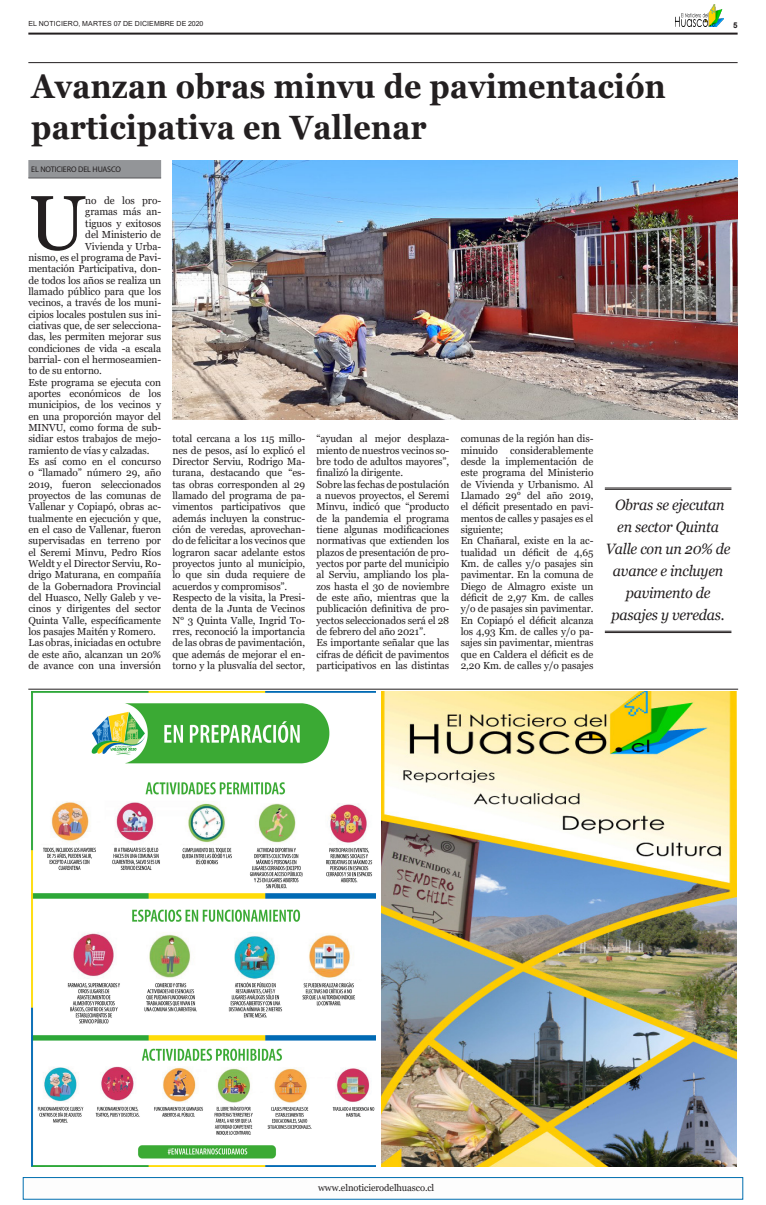
<style>
.page{position:relative;width:766px;height:1205px;background:#fff}
.page>*{position:absolute;margin:0;border:0;box-sizing:border-box;transform-origin:0 0}
.Primer_párrafo{font:77px "Georgia";color:#231f20}
.t1{font:700 33.7px/41px "Georgia";letter-spacing:.01em;color:#231f20;scale:.9 1}
.Destacado{font:italic 15px/22px "Georgia";letter-spacing:-.015em;color:#231f20;text-align:center;scale:.95 1}
.Primer_párrafo-2{font:10.2px/11.3px "Georgia";letter-spacing:-.01em;color:#231f20;text-align:justify}
.t2{font:9.5px "Georgia";letter-spacing:-.01em;color:#231f20}
.Firma_noticias{font:8.2px "Myriad Pro";letter-spacing:-.01em;color:#231f20}
.t3{font:700 8px "Arial";color:#231f20}
.t4{font:7px "Arial";letter-spacing:.015em;color:#231f20}
</style>
<div class="page">
<hr style="left:28px;top:33px;width:709px;height:2px;background:#231f20">
<hr style="left:28px;top:62px;width:709px;height:1px;background:#231f20">
<div style="left:23px;top:1177px;width:720px;height:22px;border:1px solid #006eaf"></div>
<img style="left:675px;top:4px;width:48px;height:22px">
<hr style="left:604px;top:488px;width:127px;height:1px;background:#231f20">
<hr style="left:604px;top:489px;width:127px;height:1px;background:#231f20">
<hr style="left:604px;top:631px;width:127px;height:1px;background:#231f20">
<hr style="left:604px;top:632px;width:127px;height:1px;background:#231f20">
<div style="left:28px;top:160px;width:133px;height:18px;background:#939598"></div>
<hr style="left:28px;top:178px;width:133px;height:1px;background:#57585a">
<hr style="left:28px;top:689px;width:710px;height:1px;background:#231f20">
<img style="left:172px;top:160px;width:565px;height:259px">
<img style="left:381px;top:692px;width:354px;height:475px">
<img style="left:32px;top:692px;width:343px;height:475px">
<p class="t4" style="left:28px;top:19px;width:176px">EL NOTICIERO, MARTES 07 DE DICIEMBRE DE 2020</p>
<p class="t1" style="left:31px;top:66px;width:706px">Avanzan obras minvu de pavimentación participativa en Vallenar</p>
<p class="t3" style="left:733px;top:20px;width:6px">5</p>
<p class="Firma_noticias" style="left:31px;top:165px;width:91px">EL NOTICIERO DEL HUASCO</p>
<p class="Primer_párrafo" style="left:28px;top:176px;width:59px">U</p>
<p class="Primer_párrafo-2" style="left:85px;top:195px;width:77px">no de los pro-</p>
<p class="Primer_párrafo-2" style="left:85px;top:206px;width:77px">gramas más an-</p>
<p class="Primer_párrafo-2" style="left:85px;top:218px;width:77px">tiguos y exitosos</p>
<p class="Primer_párrafo-2" style="left:85px;top:229px;width:77px">del Ministerio de</p>
<p class="Primer_párrafo-2" style="left:85px;top:240px;width:77px">Vivienda y Urba-</p>
<p class="Primer_párrafo-2" style="left:28px;top:252px;width:134px">nismo, es el programa de Pavi-</p>
<p class="Primer_párrafo-2" style="left:28px;top:263px;width:134px">mentación Participativa, don-</p>
<p class="Primer_párrafo-2" style="left:28px;top:275px;width:134px">de todos los años se realiza un</p>
<p class="Primer_párrafo-2" style="left:28px;top:286px;width:134px">llamado público para que los</p>
<p class="Primer_párrafo-2" style="left:28px;top:297px;width:134px">vecinos, a través de los muni-</p>
<p class="Primer_párrafo-2" style="left:28px;top:309px;width:134px">cipios locales postulen sus ini-</p>
<p class="Primer_párrafo-2" style="left:28px;top:320px;width:134px">ciativas que, de ser selecciona-</p>
<p class="Primer_párrafo-2" style="left:28px;top:331px;width:134px">das, les permiten mejorar sus</p>
<p class="Primer_párrafo-2" style="left:28px;top:343px;width:134px">condiciones de vida -a escala</p>
<p class="Primer_párrafo-2" style="left:28px;top:354px;width:134px">barrial- con el hermoseamien-</p>
<p class="Primer_párrafo-2" style="left:28px;top:365px;width:75px">to de su entorno.</p>
<p class="Primer_párrafo-2" style="left:28px;top:377px;width:134px">Este programa se ejecuta con aportes económicos de los municipios, de los vecinos y en una proporción mayor del MINVU, como forma de sub&shy;sidiar estos trabajos de mejo&shy;ramiento de vías y calzadas.</p>
<p class="Primer_párrafo-2" style="left:28px;top:456px;width:134px">Es así como en el concurso o “llamado” número 29, año 2019, fueron seleccionados proyectos de las comunas de Vallenar y Copiapó, obras ac&shy;tualmente en ejecución y que, en el caso de Vallenar, fueron supervisadas en terreno por el Seremi Minvu, Pedro Ríos Weldt y el Director Serviu, Ro&shy;drigo Maturana, en compañía de la Gobernadora Provincial del Huasco, Nelly Galeb y ve&shy;cinos y dirigentes del sector Quinta Valle, específicamente los pasajes Maitén y Romero.</p>
<p class="Primer_párrafo-2" style="left:28px;top:637px;width:134px">Las obras, iniciadas en octubre de este año, alcanzan un 20% de avance con una inversión</p>
<p class="Primer_párrafo-2" style="left:172px;top:433px;width:134px">total cercana a los 115 millo&shy;nes de pesos, así lo explicó el Director Serviu, Rodrigo Ma&shy;turana, destacando que “es&shy;tas obras corresponden al 29 llamado del programa de pa&shy;vimentos participativos que además incluyen la construc&shy;ción de veredas, aprovechan&shy;do de felicitar a los vecinos que lograron sacar adelante estos proyectos junto al municipio, lo que sin duda requiere de acuerdos y compromisos”.</p>
<p class="Primer_párrafo-2" style="left:172px;top:592px;width:134px">Respecto de la visita, la Presi&shy;denta de la Junta de Vecinos N° 3 Quinta Valle, Ingrid To&shy;rres, reconoció la importancia de las obras de pavimentación, que además de mejorar el en&shy;torno y la plusvalía del sector,</p>
<p class="Primer_párrafo-2" style="left:316px;top:433px;width:134px">“ayudan al mejor desplaza&shy;miento de nuestros vecinos so&shy;bre todo de adultos mayores”, finalizó la dirigente.</p>
<p class="Primer_párrafo-2" style="left:316px;top:479px;width:134px">Sobre las fechas de postulación a nuevos proyectos, el Seremi Minvu, indicó que “producto de la pandemia el programa tiene algunas modificaciones normativas que extienden los plazos de presentación de pro&shy;yectos por parte del municipio al Serviu, ampliando los pla&shy;zos hasta el 30 de noviembre de este año, mientras que la publicación definitiva de pro&shy;yectos seleccionados será el 28 de febrero del año 2021”.</p>
<p class="Primer_párrafo-2" style="left:316px;top:637px;width:134px">Es importante señalar que las cifras de déficit de pavimentos participativos en las distintas</p>
<p class="Primer_párrafo-2" style="left:460px;top:433px;width:134px">comunas de la región han dis&shy;minuido considerablemente desde la implementación de este programa del Ministerio de Vivienda y Urbanismo. Al Llamado 29° del año 2019, el déficit presentado en pavi&shy;mentos de calles y pasajes es el siguiente;</p>
<p class="Primer_párrafo-2" style="left:460px;top:535px;width:134px">En Chañaral, existe en la ac&shy;tualidad un déficit de 4,65<br>Km. de calles y/o pasajes sin pavimentar. En la comuna de Diego de Almagro existe un déficit de 2,97 Km. de calles y/o de pasajes sin pavimentar.<br>En Copiapó el déficit alcanza los 4,93 Km. de calles y/o pa&shy;sajes sin pavimentar, mientras que en Caldera el déficit es de 2,20 Km. de calles y/o pasajes</p>
<p class="Destacado" style="left:605px;top:493px;width:133px">Obras se ejecutan en sector Quinta<br>Valle con un 20% de avance e incluyen pavimento de pasajes y veredas.</p>
<p class="t2" style="left:318px;top:1182px;width:118px">www.elnoticierodelhuasco.cl</p>
</div>
